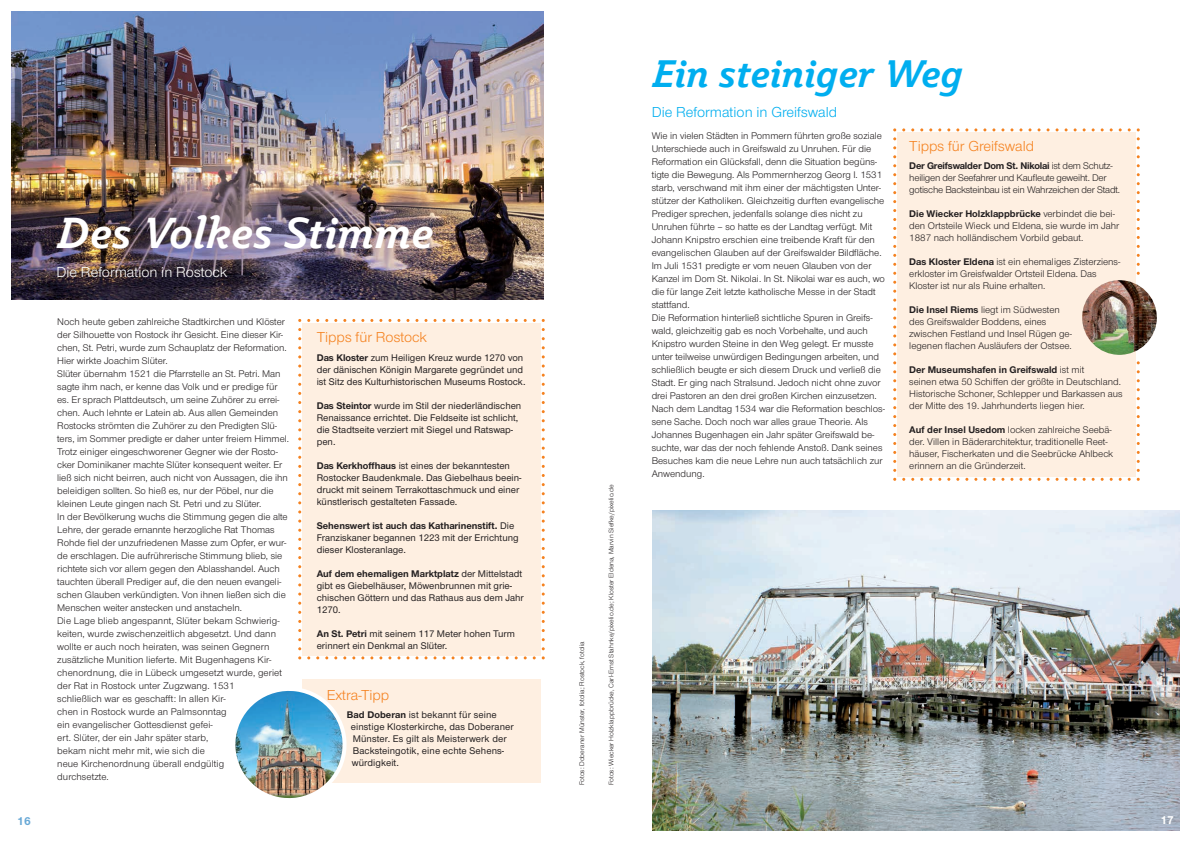
<style>
.page{position:relative;width:1191px;height:842px;background:#fff}
.page>*{position:absolute;margin:0;border:0;box-sizing:border-box;transform-origin:0 0}
.t1{font:italic 700 43px "Plume";color:#fff}
.t2{font:italic 700 38px "Plume";color:#00aeef}
.t3{font:15px "Nordelbica";color:#f58220}
.t4{font:15px "Nordelbica";color:#00aeef}
.t5{font:15px "Nordelbica";color:#fff}
.t6{font:700 12px "Nordelbica";color:#67a8d6}
.t7{font:700 12px "Nordelbica";color:#fff}
.t8{font:10px/13px "Nordelbica";color:#231f20}
.t9{font:500 10px/12px "Nordelbica";color:#231f20}
.t10{font:10px/12px "Nordelbica";letter-spacing:-.02em;color:#231f20}
.t11{font:7px "Nordelbica";color:#231f20}
.s1{font-weight:700}
</style>
<div class="page">
<img style="left:652px;top:510px;width:527px;height:321px">
<img style="left:11px;top:11px;width:532px;height:289px">
<svg style="left:298px;top:319px;width:247px;height:340px"></svg>
<div style="left:303px;top:323px;width:238px;height:333px;background:#feefe1"></div>
<div style="left:303px;top:679px;width:238px;height:103px;background:#feefe1"></div>
<img style="left:235px;top:683px;width:115px;height:116px">
<svg style="left:893px;top:128px;width:246px;height:353px"></svg>
<div style="left:897px;top:133px;width:239px;height:344px;background:#feefe1"></div>
<div style="left:1136px;top:279px;width:13px;height:77px;background:#fff"></div>
<img style="left:1082px;top:280px;width:74px;height:75px;border-radius:37px">
<p class="t6" style="left:17px;top:813px;width:15px">16</p>
<h1 class="t1" style="left:56px;top:205px;width:377px">Des Volkes Stimme</h1>
<h3 class="t5" style="left:56px;top:264px;width:172px">Die Reformation in Rostock</h3>
<p class="t8" style="left:57px;top:315px;width:233px">Noch heute geben zahlreiche Stadtkirchen und Klöster der Silhouette von Rostock ihr Gesicht. Eine dieser Kir&shy;chen, St. Petri, wurde zum Schauplatz der Reformation.<br>Hier wirkte Joachim Slüter.<br>Slüter übernahm 1521 die Pfarrstelle an St. Petri. Man sagte ihm nach, er kenne das Volk und er predige für es. Er sprach Plattdeutsch, um seine Zuhörer zu errei&shy;chen. Auch lehnte er Latein ab. Aus allen Gemeinden Rostocks strömten die Zuhörer zu den Predigten Slü&shy;ters, im Sommer predigte er daher unter freiem Himmel.<br>Trotz einiger eingeschworener Gegner wie der Rosto&shy;cker Dominikaner machte Slüter konsequent weiter. Er ließ sich nicht beirren, auch nicht von Aussagen, die ihn beleidigen sollten. So hieß es, nur der Pöbel, nur die kleinen Leute gingen nach St. Petri und zu Slüter.<br>In der Bevölkerung wuchs die Stimmung gegen die alte Lehre, der gerade ernannte herzogliche Rat Thomas Rohde fiel der unzufriedenen Masse zum Opfer, er wur&shy;de erschlagen. Die aufrührerische Stimmung blieb, sie richtete sich vor allem gegen den Ablasshandel. Auch tauchten überall Prediger auf, die den neuen evangeli&shy;schen Glauben verkündigten. Von ihnen ließen sich die Menschen weiter anstecken und anstacheln.<br>Die Lage blieb angespannt, Slüter bekam Schwierig&shy;keiten, wurde zwischenzeitlich abgesetzt. Und dann wollte er auch noch heiraten, was seinen Gegnern zusätzliche Munition lieferte. Mit Bugenhagens Kir&shy;chenordnung, die in Lübeck umgesetzt wurde, geriet der Rat in Rostock unter Zugzwang. 1531<br>schließlich war es geschafft: In allen Kir-<br>chen in Rostock wurde an Palmsonntag<br>ein evangelischer Gottesdienst gefei-<br>ert. Slüter, der ein Jahr später starb,<br>bekam nicht mehr mit, wie sich die<br>neue Kirchenordnung überall endgültig<br>durchsetzte.</p>
<h3 class="t3" style="left:317px;top:328px;width:112px">Tipps für Rostock</h3>
<p class="t9" style="left:317px;top:351px;width:210px"><span class="s1">Das Kloster</span> zum Heiligen Kreuz wurde 1270 von der dänischen Königin Margarete gegründet und ist Sitz des Kulturhistorischen Museums Rostock.</p>
<p class="t9" style="left:317px;top:399px;width:206px"><span class="s1">Das Steintor</span> wurde im Stil der niederländischen Renaissance errichtet. Die Feldseite ist schlicht, die Stadtseite verziert mit Siegel und Ratswap&shy;pen.</p>
<p class="t9" style="left:317px;top:459px;width:206px"><span class="s1">Das Kerkhoffhaus</span> ist eines der bekanntesten Rostocker Baudenkmale. Das Giebelhaus beein&shy;druckt mit seinem Terrakottaschmuck und einer künstlerisch gestalteten Fassade.</p>
<p class="t9" style="left:317px;top:519px;width:203px"><span class="s1">Sehenswert ist auch das Katharinenstift.</span> Die<br>Franziskaner begannen 1223 mit der Errichtung dieser Klosteranlage.</p>
<p class="t9" style="left:317px;top:567px;width:208px"><span class="s1">Auf dem ehemaligen Marktplatz</span> der Mittelstadt gibt es Giebelhäuser, Möwenbrunnen mit grie&shy;chischen Göttern und das Rathaus aus dem Jahr 1270.</p>
<p class="t9" style="left:317px;top:627px;width:200px"><span class="s1">An St. Petri</span> mit seinem 117 Meter hohen Turm erinnert ein Denkmal an Slüter.</p>
<h3 class="t3" style="left:327px;top:687px;width:64px">Extra-Tipp</h3>
<p class="t9" style="left:351px;top:709px;width:164px;text-indent:-4px"><span class="s1">Bad Doberan</span> ist bekannt für seine einstige Klosterkirche, das Doberaner<br>Münster. Es gilt als Meisterwerk der<br>Backsteingotik, eine echte Sehens&shy;würdigkeit.</p>
<p class="t11" style="left:578px;top:785px;width:145px;rotate:-90deg">Fotos: Doberaner Münster, fotolia; Rostock, fotolia</p>
<p class="t11" style="left:607px;top:785px;width:302px;rotate:-90deg">Fotos: Wiecker Holzklappbrücke, Carl-Ernst Stahnke/pixelio.de; Kloster Eldena, Marvin Siefke/pixelio.de</p>
<h2 class="t2" style="left:651px;top:50px;width:312px">Ein steiniger Weg</h2>
<h3 class="t4" style="left:651px;top:103px;width:187px">Die Reformation in Greifswald</h3>
<p class="t8" style="left:651px;top:129px;width:235px">Wie in vielen Städten in Pommern führten große soziale Unterschiede auch in Greifswald zu Unruhen. Für die Reformation ein Glücksfall, denn die Situation begüns&shy;tigte die Bewegung. Als Pommernherzog Georg I. 1531 starb, verschwand mit ihm einer der mächtigsten Unter&shy;stützer der Katholiken. Gleichzeitig durften evangelische Prediger sprechen, jedenfalls solange dies nicht zu Unruhen führte – so hatte es der Landtag verfügt. Mit Johann Knipstro erschien eine treibende Kraft für den evangelischen Glauben auf der Greifswalder Bildfläche.<br>Im Juli 1531 predigte er vom neuen Glauben von der Kanzel im Dom St. Nikolai. In St. Nikolai war es auch, wo die für lange Zeit letzte katholische Messe in der Stadt stattfand.<br>Die Reformation hinterließ sichtliche Spuren in Greifs&shy;wald, gleichzeitig gab es noch Vorbehalte, und auch Knipstro wurden Steine in den Weg gelegt. Er musste unter teilweise unwürdigen Bedingungen arbeiten, und schließlich beugte er sich diesem Druck und verließ die Stadt. Er ging nach Stralsund. Jedoch nicht ohne zuvor drei Pastoren an den drei großen Kirchen einzusetzen.<br>Nach dem Landtag 1534 war die Reformation beschlos&shy;sene Sache. Doch noch war alles graue Theorie. Als Johannes Bugenhagen ein Jahr später Greifswald be&shy;suchte, war das der noch fehlende Anstoß. Dank seines Besuches kam die neue Lehre nun auch tatsächlich zur Anwendung.</p>
<h3 class="t3" style="left:909px;top:138px;width:126px">Tipps für Greifswald</h3>
<p class="t10" style="left:909px;top:160px;width:212px"><span class="s1">Der Greifswalder Dom St. Nikolai</span> ist dem Schutz&shy;heiligen der Seefahrer und Kaufleute geweiht. Der gotische Backsteinbau ist ein Wahrzeichen der Stadt.</p>
<p class="t8" style="left:909px;top:208px;width:211px;line-height:12px"><span class="s1">Die Wiecker Holzklappbrücke</span> verbindet die bei&shy;den Ortsteile Wieck und Eldena, sie wurde im Jahr<br>1887 nach holländischem Vorbild gebaut.</p>
<p class="t8" style="left:909px;top:256px;width:212px;line-height:12px"><span class="s1">Das Kloster Eldena</span> ist ein ehemaliges Zisterziens&shy;erkloster im Greisfwalder Ortsteil Eldena. Das<br>Kloster ist nur als Ruine erhalten.</p>
<p class="t8" style="left:909px;top:304px;width:164px;line-height:12px"><span class="s1">Die Insel Riems</span> liegt im Südwesten des Greifswalder Boddens, eines zwischen Festland und Insel Rügen ge&shy;legenen flachen Ausläufers der Ostsee.</p>
<p class="t8" style="left:909px;top:364px;width:215px;line-height:12px"><span class="s1">Der Museumshafen in Greifswald</span> ist mit<br>seinen etwa 50 Schiffen der größte in Deutschland.<br>Historische Schoner, Schlepper und Barkassen aus der Mitte des 19. Jahrhunderts liegen hier.</p>
<p class="t8" style="left:909px;top:424px;width:205px;line-height:12px"><span class="s1">Auf der Insel Usedom</span> locken zahlreiche Seebä&shy;der. Villen in Bäderarchitektur, traditionelle Reet&shy;häuser, Fischerkaten und die Seebrücke Ahlbeck erinnern an die Gründerzeit.</p>
<p class="t7" style="left:1160px;top:813px;width:15px">17</p>
</div>
